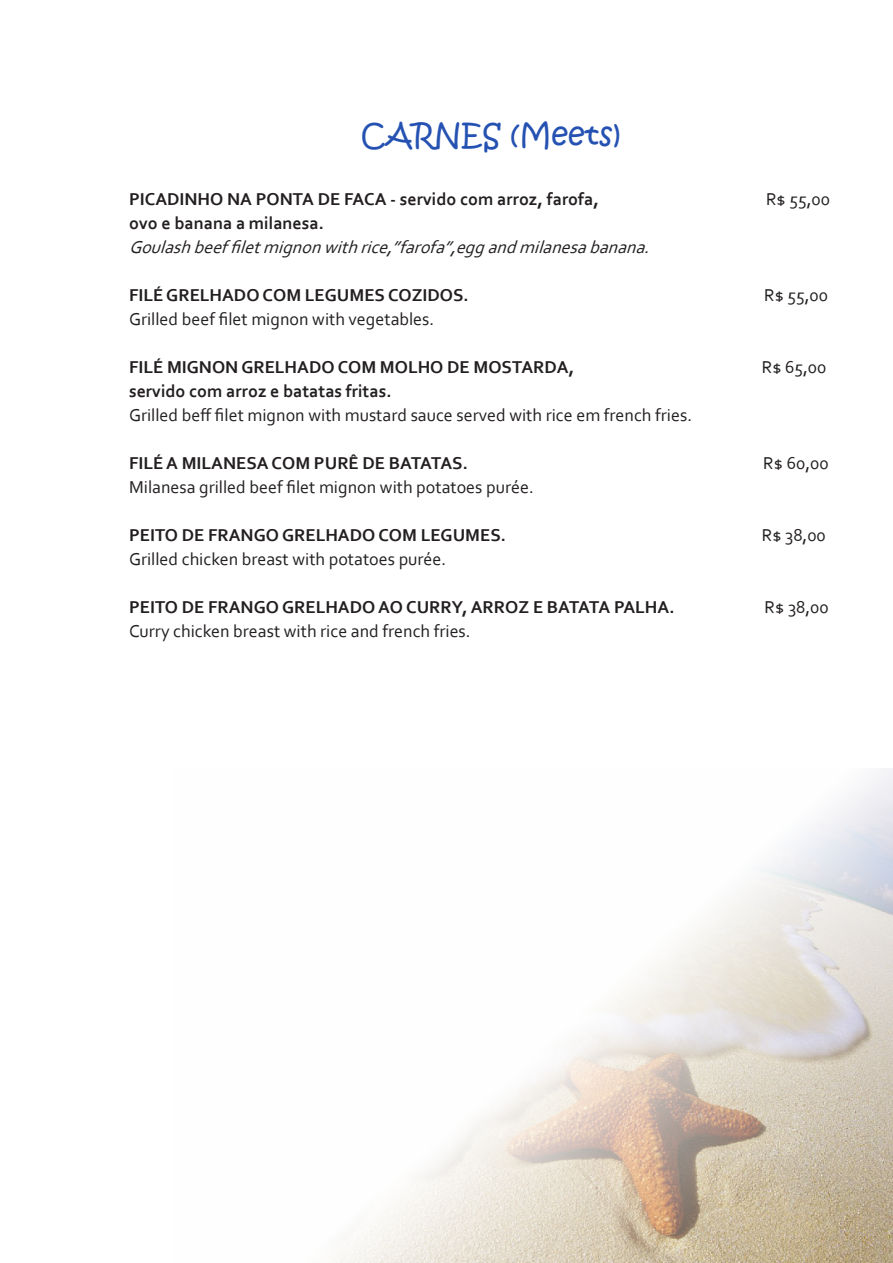
<style>
.page{position:relative;width:893px;height:1263px;background:#fff}
.page>*{position:absolute;margin:0;border:0;box-sizing:border-box;transform-origin:0 0}
.t1{font:30px "Kristen ITC";color:#2552b2}
.t2{font:700 18px "Corbel";color:#231f20}
.t3{font:18px "Corbel";color:#231f20}
.t4{font:italic 18px "Corbel";color:#231f20}
</style>
<div class="page">
<img style="left:334px;top:768px;width:559px;height:495px">
<p class="t1" style="left:361px;top:115px;width:262px">CARNES (Meets)</p>
<p class="t2" style="left:129px;top:188px;width:472px">PICADINHO NA PONTA DE FACA - servido com arroz, farofa,</p>
<p class="t3" style="left:766px;top:188px;width:66px">R$ 55,00</p>
<p class="t2" style="left:129px;top:212px;width:196px">ovo e banana a milanesa.</p>
<p class="t4" style="left:129px;top:236px;width:528px">Goulashbeeffiletmignonwithrice,”farofa”,eggandmilanesabanana.</p>
<p class="t2" style="left:129px;top:284px;width:341px">FILÉ GRELHADO COM LEGUMES COZIDOS.</p>
<p class="t3" style="left:764px;top:284px;width:66px">R$ 55,00</p>
<p class="t3" style="left:129px;top:308px;width:307px">Grilled beef filet mignon with vegetables.</p>
<p class="t2" style="left:129px;top:356px;width:447px">FILÉ MIGNON GRELHADO COM MOLHO DE MOSTARDA,</p>
<p class="t3" style="left:762px;top:356px;width:66px">R$ 65,00</p>
<p class="t2" style="left:129px;top:380px;width:264px">servido com arroz e batatas fritas.</p>
<p class="t3" style="left:129px;top:404px;width:565px">Grilled beff filet mignon with mustard sauce served with rice em french fries.</p>
<p class="t2" style="left:129px;top:452px;width:340px">FILÉ A MILANESA COM PURÊ DE BATATAS.</p>
<p class="t3" style="left:763px;top:452px;width:67px">R$ 60,00</p>
<p class="t3" style="left:129px;top:476px;width:406px">Milanesa grilled beef filet mignon with potatoes purée.</p>
<p class="t2" style="left:129px;top:524px;width:378px">PEITO DE FRANGO GRELHADO COM LEGUMES.</p>
<p class="t3" style="left:762px;top:524px;width:66px">R$ 38,00</p>
<p class="t3" style="left:129px;top:548px;width:319px">Grilled chicken breast with potatoes purée.</p>
<p class="t2" style="left:129px;top:596px;width:547px">PEITO DE FRANGO GRELHADO AO CURRY, ARROZ E BATATA PALHA.</p>
<p class="t3" style="left:765px;top:596px;width:66px">R$ 38,00</p>
<p class="t3" style="left:129px;top:620px;width:343px">Curry chicken breast with rice and french fries.</p>
</div>
